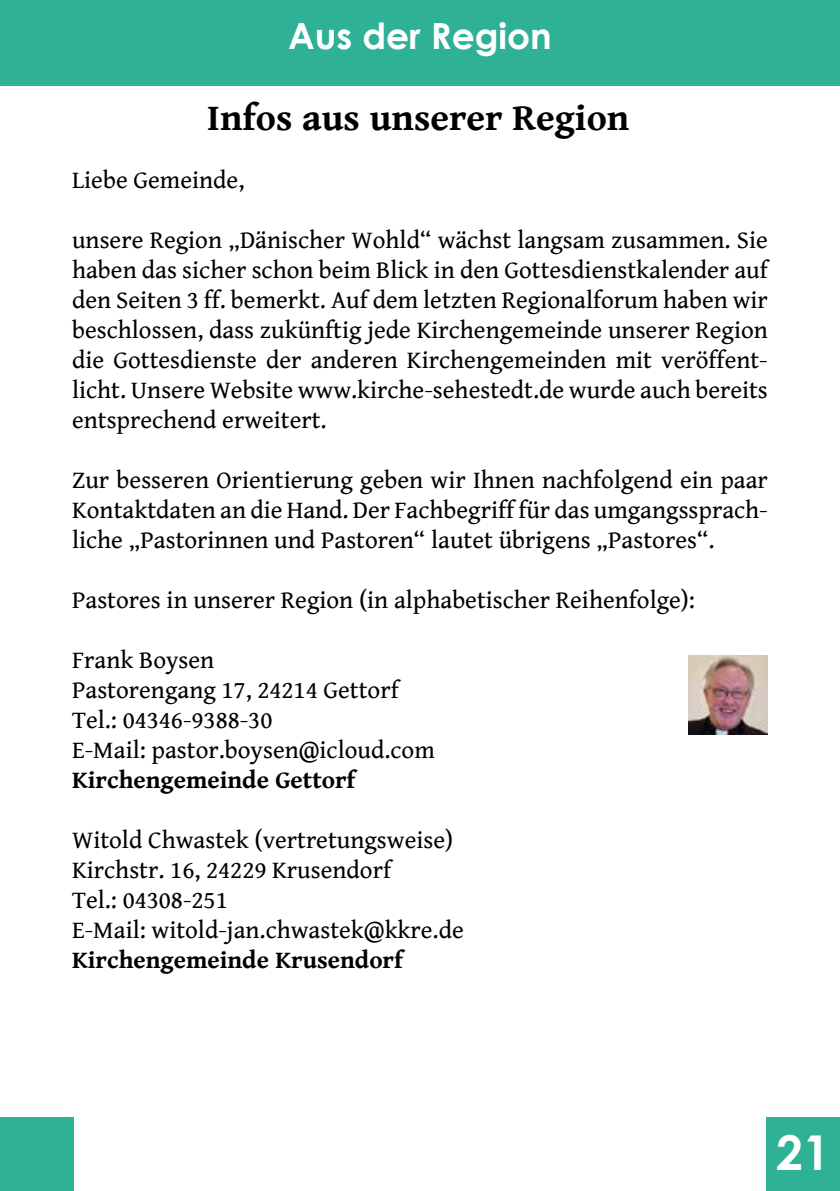
<style>
.page{position:relative;width:840px;height:1191px;background:#fff}
.page>*{position:absolute;margin:0;border:0;box-sizing:border-box;transform-origin:0 0}
.t1{font:700 48px "Century Gothic";color:#fff}
.t2{font:700 38px "Gentium Book Basic";color:#000}
.t3{font:700 36px "Century Gothic";color:#fff}
.t4{font:25px/30px "Gentium Book Basic";color:#000;text-align:justify}
.t5{font:700 25px "Gentium Book Basic";color:#000}
</style>
<div class="page">
<div style="left:0;top:0;width:839px;height:85px;background:#2fb196"></div>
<div style="left:765px;top:1117px;width:74px;height:74px;background:#2fb196"></div>
<div style="left:0;top:1117px;width:74px;height:74px;background:#2fb196"></div>
<img style="left:688px;top:655px;width:79px;height:79px">
<h3 class="t3" style="left:288px;top:13px;width:265px">Aus der Region</h3>
<h2 class="t2" style="left:207px;top:88px;width:423px">Infos aus unserer Region</h2>
<p class="t4" style="left:72px;top:164px;width:174px">Liebe Gemeinde,</p>
<p class="t4" style="left:72px;top:224px;width:697px">unsere Region „Dänischer Wohld“ wächst langsam zusammen. Sie haben das sicher schon beim Blick in den Gottesdienstkalender auf den Seiten 3 ff. bemerkt. Auf dem letzten Regionalforum haben wir beschlossen, dass zukünftig jede Kirchengemeinde unserer Region die Gottesdienste der anderen Kirchengemeinden mit veröffent&shy;licht. Unsere Website www.kirche-sehestedt.de wurde auch bereits entsprechend erweitert.</p>
<p class="t4" style="left:72px;top:464px;width:697px">Zur besseren Orientierung geben wir Ihnen nachfolgend ein paar Kontaktdaten an die Hand. Der Fachbegriff für das umgangssprach&shy;liche „Pastorinnen und Pastoren“ lautet übrigens „Pastores“.</p>
<p class="t4" style="left:72px;top:584px;width:624px">Pastores in unserer Region (in alphabetischer Reihenfolge):</p>
<p class="t4" style="left:72px;top:644px;width:364px;text-align:left">Frank Boysen<br>Pastorengang 17, 24214 Gettorf<br>Tel.: 04346-9388-30<br>E-Mail: pastor.boysen@icloud.com</p>
<p class="t5" style="left:72px;top:761px;width:285px">Kirchengemeinde Gettorf</p>
<p class="t4" style="left:72px;top:824px;width:393px;text-align:left">Witold Chwastek (vertretungsweise)<br>Kirchstr. 16, 24229 Krusendorf<br>Tel.: 04308-251<br>E-Mail: witold-jan.chwastek@kkre.de</p>
<p class="t5" style="left:72px;top:941px;width:332px">Kirchengemeinde Krusendorf</p>
<h1 class="t1" style="left:775px;top:1122px;width:55px">21</h1>
</div>
